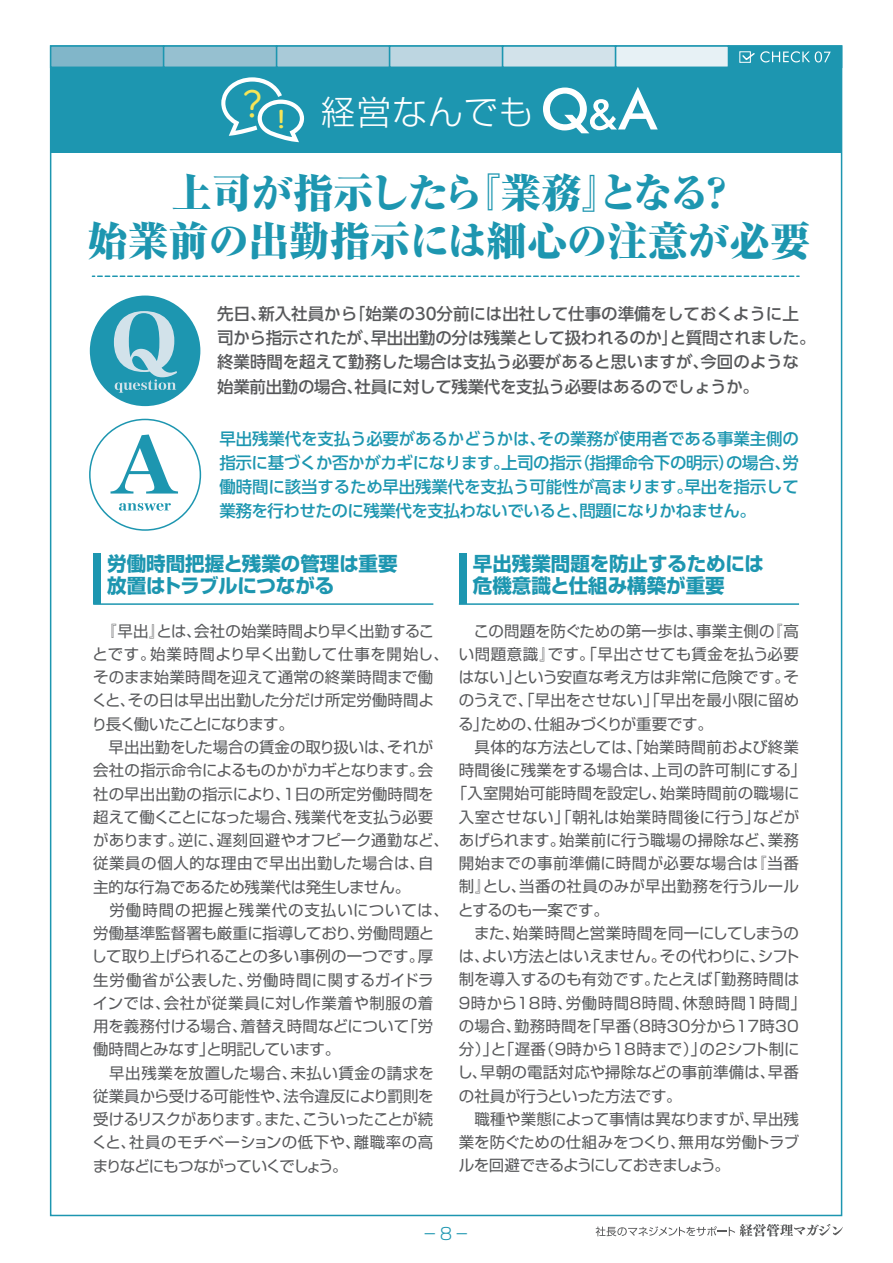
<style>
.page{position:relative;width:893px;height:1263px;background:#fff}
.page>*{position:absolute;margin:0;border:0;box-sizing:border-box;transform-origin:0 0}
.t1{font:800 expanded 40.5px/48px "Ryumin Pro";letter-spacing:-.005em;color:#1d96b0;text-align:center}
.t2{font:300 34.05px "Shin Go Pro";letter-spacing:.04em;color:#fff}
.t3{font:700 19.5px/22.5px "Shin Go Pro";color:#1d96b0}
.t4{font:500 16.5px/24px "UD Shin Go Pr 6";letter-spacing:-.005em;color:#58595b}
.t5{font:500 16.5px/24px "UD Shin Go Pr 6";letter-spacing:-.03em;color:#1d96b0;text-align:justify}
.t6{font:300 16.5px "Shin Go Pro";color:#1d96b0;scale:.7 1}
.t7{font:15.45px/23.2px "Shin Go Pro";color:#58595b}
.t8{font:15.45px "Shin Go Pro";letter-spacing:-.02em;color:#58595b}
.t9{font:15.45px "Shin Go Pro";letter-spacing:.035em;color:#58595b}
.t10{font:15.45px "Shin Go Pro";letter-spacing:.03em;color:#58595b}
.t11{font:15.45px "Shin Go Pro";letter-spacing:.02em;color:#58595b}
.t12{font:15.45px "Shin Go Pro";letter-spacing:.025em;color:#58595b}
.t13{font:15.45px "Shin Go Pro";letter-spacing:-.075em;color:#58595b}
</style>
<div class="page">
<svg style="left:92px;top:275px;width:707px;height:2px"></svg>
<div style="left:90px;top:296px;width:110px;height:110px;background:#1d96b0;border-radius:50%"></div>
<svg style="left:114px;top:311px;width:63px;height:82px"></svg>
<svg style="left:89px;top:419px;width:112px;height:112px"></svg>
<hr style="left:93px;top:603px;width:340px;height:2px;background:#1d96b0">
<hr style="left:459px;top:603px;width:340px;height:2px;background:#1d96b0">
<div style="left:93px;top:553px;width:8px;height:51px;background:#1d96b0"></div>
<div style="left:459px;top:553px;width:7px;height:51px;background:#1d96b0"></div>
<svg style="left:596px;top:1224px;width:247px;height:12px"></svg>
<div style="left:51px;top:67px;width:791px;height:85px;background:#1d96b0"></div>
<div style="left:50px;top:45px;width:114px;height:23px;background:#81b6c9;border:2px solid #1d96b0"></div>
<div style="left:163px;top:45px;width:114px;height:23px;background:#96c0d0;border:2px solid #1d96b0"></div>
<div style="left:276px;top:45px;width:114px;height:23px;background:#a9cad8;border:2px solid #1d96b0"></div>
<div style="left:389px;top:45px;width:114px;height:23px;background:#bdd6e1;border:2px solid #1d96b0"></div>
<div style="left:502px;top:45px;width:114px;height:23px;background:#d2e2ea;border:2px solid #1d96b0"></div>
<div style="left:615px;top:45px;width:114px;height:23px;background:#e7f1f5;border:2px solid #1d96b0"></div>
<div style="left:728px;top:45px;width:114px;height:23px;background:#1d96b0;border:2px solid #1d96b0"></div>
<svg style="left:221px;top:77px;width:83px;height:65px"></svg>
<svg style="left:543px;top:87px;width:115px;height:46px"></svg>
<svg style="left:741px;top:51px;width:90px;height:12px"></svg>
<h2 class="t2" style="left:243px;top:84px;width:292px"><sup>?</sup> <sub>!</sub> 経営なんでも</h2>
<h1 class="t1" style="left:87px;top:166px;width:724px">上司が指示したら『業務』となる？<br>始業前の出勤指示には細心の注意が必要</h1>
<p class="t4" style="left:217px;top:302px;width:600px">先日、新入社員から「始業の30分前には出社して仕事の準備をしておくように上司から指示されたが、早出出勤の分は残業として扱われるのか」と質問されました。終業時間を超えて勤務した場合は支払う必要があると思いますが、今回のような始業前出勤の場合、社員に対して残業代を支払う必要はあるのでしょうか。</p>
<p class="t5" style="left:219px;top:426px;width:581px">早出残業代を支払う必要があるかどうかは、その業務が使用者である事業主側の指示に基づくか否かがカギになります。上司の指示（指揮命令下の明示）の場合、労働時間に該当するため早出残業代を支払う可能性が高まります。早出を指示して業務を行わせたのに残業代を支払わないでいると、問題になりかねません。</p>
<p class="t3" style="left:107px;top:550px;width:292px">労働時間把握と残業の管理は重要放置はトラブルにつながる</p>
<p class="t3" style="left:473px;top:550px;width:293px">早出残業問題を防止するためには危機意識と仕組み構築が重要</p>
<p class="t7" style="left:92px;top:617px;width:359px">　『早出』とは、会社の始業時間より早く出勤することです。始業時間より早く出勤して仕事を開始し、そのまま始業時間を迎えて通常の終業時間まで働くと、その日は早出出勤した分だけ所定労働時間より長く働いたことになります。<br>　早出出勤をした場合の賃金の取り扱いは、それが会社の指示命令によるものかがカギとなります。会社の早出出勤の指示により、１日の所定労働時間を超えて働くことになった場合、残業代を支払う必要があります。逆に、遅刻回避やオフピーク通勤など、従業員の個人的な理由で早出出勤した場合は、自主的な行為であるため残業代は発生しません。<br>　労働時間の把握と残業代の支払いについては、労働基準監督署も厳重に指導しており、労働問題として取り上げられることの多い事例の一つです。厚生労働省が公表した、労働時間に関するガイドラインでは、会社が従業員に対し作業着や制服の着用を義務付ける場合、着替え時間などについて「労働時間とみなす」と明記しています。<br>　早出残業を放置した場合、未払い賃金の請求を従業員から受ける可能性や、法令違反により罰則を受けるリスクがあります。また、こういったことが続くと、社員のモチベーションの低下や、離職率の高まりなどにもつながっていくでしょう。</p>
<p class="t7" style="left:459px;top:617px;width:342px">　この問題を防ぐための第一歩は、事業主側の『高</p>
<p class="t7" style="left:459px;top:640px;width:342px">い問題意識』です。「早出させても賃金を払う必要</p>
<p class="t7" style="left:459px;top:664px;width:342px">はない」という安直な考え方は非常に危険です。そ</p>
<p class="t7" style="left:459px;top:687px;width:342px">のうえで、「早出をさせない」「早出を最小限に留め</p>
<p class="t7" style="left:458px;top:710px;width:256px">る」ための、仕組みづくりが重要です。</p>
<p class="t7" style="left:459px;top:733px;width:342px">　具体的な方法としては、「始業時間前および終業</p>
<p class="t7" style="left:459px;top:757px;width:349px">時間後に残業をする場合は、上司の許可制にする」</p>
<p class="t7" style="left:452px;top:780px;width:350px">「入室開始可能時間を設定し、始業時間前の職場に</p>
<p class="t10" style="left:459px;top:804px;width:342px">入室させない」「朝礼は始業時間後に行う」などが</p>
<p class="t7" style="left:459px;top:826px;width:342px">あげられます。始業前に行う職場の掃除など、業務</p>
<p class="t12" style="left:459px;top:850px;width:342px">開始までの事前準備に時間が必要な場合は『当番</p>
<p class="t11" style="left:459px;top:874px;width:342px">制』とし、当番の社員のみが早出勤務を行うルール</p>
<p class="t8" style="left:458px;top:897px;width:152px">とするのも一案です。</p>
<p class="t7" style="left:459px;top:919px;width:342px">　また、始業時間と営業時間を同一にしてしまうの</p>
<p class="t7" style="left:459px;top:943px;width:342px">は、よい方法とはいえません。その代わりに、シフト</p>
<p class="t7" style="left:459px;top:966px;width:342px">制を導入するのも有効です。たとえば「勤務時間は</p>
<p class="t9" style="left:457px;top:990px;width:351px">９時から18時、労働時間８時間、休憩時間１時間」</p>
<p class="t7" style="left:459px;top:1012px;width:342px">の場合、勤務時間を「早番（８時30分から17時30</p>
<p class="t7" style="left:459px;top:1036px;width:342px">分）」と「遅番（９時から18時まで）」の２シフト制に</p>
<p class="t7" style="left:457px;top:1059px;width:343px">し、早朝の電話対応や掃除などの事前準備は、早番</p>
<p class="t8" style="left:459px;top:1083px;width:224px">の社員が行うといった方法です。</p>
<p class="t7" style="left:459px;top:1105px;width:342px">　職種や業態によって事情は異なりますが、早出残</p>
<p class="t7" style="left:459px;top:1129px;width:342px">業を防ぐための仕組みをつくり、無用な労働トラブ</p>
<p class="t13" style="left:459px;top:1153px;width:272px">ルを回避できるようにしておきましょう。</p>
<p class="t6" style="left:424px;top:1220px;width:63px">ー 8 ー</p>
</div>
